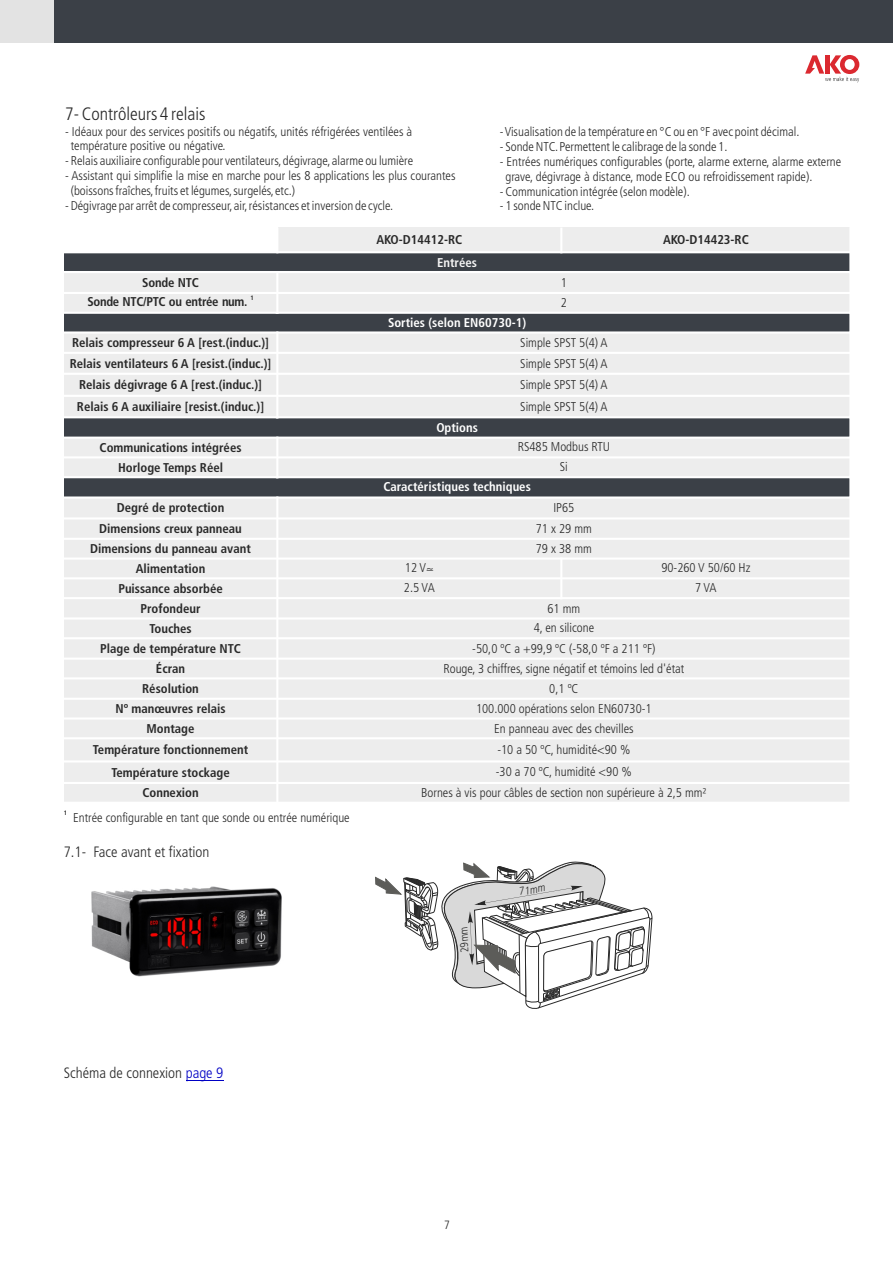
<style>
.page{position:relative;width:893px;height:1263px;background:#fff}
.page>*{position:absolute;margin:0;border:0;box-sizing:border-box;transform-origin:0 0}
.t1{font:300 condensed 18px "Frutiger 47";color:#292929}
.t2{font:300 condensed 15px "Frutiger 47";color:#292929}
.t3{font:300 condensed 12.75px/14.9px "Frutiger 47";color:#292929}
.t4{font:700 condensed 12.75px "Frutiger 67";color:#292929}
.t5{font:700 condensed 12.75px "Frutiger 67";color:#fff}
.t6{font:700 condensed 12.75px "Frutiger 67";letter-spacing:-.025em;color:#292929}
.t7{font:700 condensed 12.75px "Frutiger 67";color:#f5f5f5}
.t8{font:300 condensed 12px "Frutiger 47";color:#292929}
.t9{font:italic 300 condensed 11.1px "Frutiger 47";color:#292929}
.t10{font:300 condensed 11.1px "Frutiger 47";color:#292929}
.t11{font:700 condensed 6.3px "Frutiger 67";color:#292929}
.s1{color:#0000c4}
</style>
<div class="page">
<svg style="left:805px;top:55px;width:54px;height:27px"></svg>
<div style="left:54px;top:0;width:839px;height:43px;background:#3b4047"></div>
<div style="left:0;top:0;width:54px;height:43px;background:#e3e3e3"></div>
<div style="left:64px;top:228px;width:786px;height:575px;background:#ededed"></div>
<div style="left:64px;top:228px;width:213px;height:24px;background:#fff"></div>
<div style="left:64px;top:252px;width:786px;height:20px;background:#3b4047"></div>
<div style="left:64px;top:313px;width:786px;height:19px;background:#3b4047"></div>
<div style="left:64px;top:417px;width:786px;height:21px;background:#3b4047"></div>
<div style="left:64px;top:477px;width:786px;height:20px;background:#3b4047"></div>
<hr style="left:276px;top:496px;width:2px;height:308px;background:#fff">
<hr style="left:276px;top:437px;width:2px;height:41px;background:#fff">
<hr style="left:276px;top:331px;width:2px;height:87px;background:#fff">
<hr style="left:276px;top:271px;width:2px;height:43px;background:#fff">
<hr style="left:276px;top:228px;width:2px;height:25px;background:#fff">
<hr style="left:560px;top:557px;width:2px;height:42px;background:#fff">
<hr style="left:560px;top:228px;width:2px;height:25px;background:#fff">
<hr style="left:849px;top:496px;width:2px;height:308px;background:#fff">
<hr style="left:849px;top:476px;width:2px;height:23px;background:#fff">
<hr style="left:849px;top:437px;width:2px;height:41px;background:#fff">
<hr style="left:849px;top:416px;width:2px;height:23px;background:#fff">
<hr style="left:849px;top:331px;width:2px;height:87px;background:#fff">
<hr style="left:849px;top:312px;width:2px;height:22px;background:#fff">
<hr style="left:849px;top:271px;width:2px;height:43px;background:#fff">
<hr style="left:849px;top:228px;width:2px;height:45px;background:#fff">
<hr style="left:64px;top:802px;width:787px;height:2px;background:#fff">
<hr style="left:64px;top:782px;width:787px;height:2px;background:#fff">
<hr style="left:64px;top:760px;width:787px;height:2px;background:#fff">
<hr style="left:64px;top:737px;width:787px;height:2px;background:#fff">
<hr style="left:64px;top:717px;width:787px;height:3px;background:#fff">
<hr style="left:64px;top:698px;width:787px;height:2px;background:#fff">
<hr style="left:64px;top:677px;width:787px;height:2px;background:#fff">
<hr style="left:64px;top:657px;width:787px;height:3px;background:#fff">
<hr style="left:64px;top:637px;width:787px;height:2px;background:#fff">
<hr style="left:64px;top:617px;width:787px;height:2px;background:#fff">
<hr style="left:64px;top:597px;width:498px;height:2px;background:#fff">
<hr style="left:560px;top:597px;width:291px;height:2px;background:#fff">
<hr style="left:64px;top:577px;width:787px;height:2px;background:#fff">
<hr style="left:64px;top:557px;width:787px;height:3px;background:#fff">
<hr style="left:64px;top:538px;width:787px;height:2px;background:#fff">
<hr style="left:64px;top:517px;width:787px;height:2px;background:#fff">
<hr style="left:64px;top:496px;width:787px;height:3px;background:#fff">
<hr style="left:64px;top:476px;width:214px;height:2px;background:#fff">
<hr style="left:276px;top:476px;width:575px;height:2px;background:#fff">
<hr style="left:64px;top:456px;width:787px;height:2px;background:#fff">
<hr style="left:64px;top:437px;width:787px;height:2px;background:#fff">
<hr style="left:64px;top:416px;width:214px;height:2px;background:#fff">
<hr style="left:276px;top:416px;width:575px;height:2px;background:#fff">
<hr style="left:64px;top:395px;width:787px;height:2px;background:#fff">
<hr style="left:64px;top:373px;width:787px;height:2px;background:#fff">
<hr style="left:64px;top:352px;width:787px;height:2px;background:#fff">
<hr style="left:64px;top:331px;width:787px;height:3px;background:#fff">
<hr style="left:64px;top:312px;width:214px;height:2px;background:#fff">
<hr style="left:276px;top:312px;width:575px;height:2px;background:#fff">
<hr style="left:64px;top:292px;width:787px;height:2px;background:#fff">
<hr style="left:64px;top:271px;width:787px;height:2px;background:#fff">
<hr style="left:64px;top:251px;width:787px;height:2px;background:#fff">
<hr style="left:186px;top:1080px;width:37px;height:1px;background:#0000c4">
<svg style="left:373px;top:227px;width:68px;height:431px"></svg>
<svg style="left:375px;top:861px;width:278px;height:148px"></svg>
<img style="left:91px;top:886px;width:191px;height:91px">
<h1 class="t1" style="left:65px;top:106px;width:142px">7- Contrôleurs 4 relais</h1>
<p class="t3" style="left:71px;top:125px;width:343px;text-indent:-6px">- Idéaux pour des services positifs ou négatifs, unités réfrigérées ventilées à température positive ou négative.</p>
<p class="t3" style="left:65px;top:154px;width:350px">- Relais auxiliaire configurable pour ventilateurs,dégivrage,alarme ou lumière</p>
<p class="t3" style="left:71px;top:169px;width:386px;text-indent:-6px">- Assistant qui simplifie la mise en marche pour les 8 applications les plus courantes (boissons fraîches,fruits et légumes,surgelés,etc.)</p>
<p class="t3" style="left:65px;top:199px;width:329px">- Dégivrage par arrêt de compresseur,air,résistances et inversion de cycle.</p>
<p class="t3" style="left:500px;top:125px;width:301px">-Visualisation de la température en °C ou en °F avec point décimal.</p>
<p class="t3" style="left:500px;top:140px;width:229px">- Sonde NTC.Permettent le calibrage de la sonde 1.</p>
<p class="t3" style="left:505px;top:155px;width:337px;text-indent:-6px">- Entrées numériques configurables (porte, alarme externe, alarme externe grave, dégivrage à distance, mode ECO ou refroidissement rapide).</p>
<p class="t3" style="left:500px;top:185px;width:191px">- Communication intégrée (selon modèle).</p>
<p class="t3" style="left:500px;top:200px;width:96px">- 1 sonde NTC inclue.</p>
<p class="t4" style="left:376px;top:235px;width:87px">AKO-D14412-RC</p>
<p class="t4" style="left:663px;top:235px;width:87px">AKO-D14423-RC</p>
<p class="t7" style="left:437px;top:257px;width:41px">Entrées</p>
<p class="t4" style="left:142px;top:277px;width:58px">Sonde NTC</p>
<p class="t3" style="left:561px;top:276px;width:8px">1</p>
<p class="t11" style="left:250px;top:295px;width:5px">1</p>
<p class="t6" style="left:87px;top:297px;width:162px">Sonde NTC/PTC ou entrée num.</p>
<p class="t3" style="left:561px;top:296px;width:8px">2</p>
<p class="t5" style="left:388px;top:317px;width:140px">Sorties (selon EN60730-1)</p>
<p class="t4" style="left:72px;top:337px;width:199px">Relais compresseur 6 A [rest.(induc.)]</p>
<p class="t3" style="left:520px;top:336px;width:89px">Simple SPST 5(4) A</p>
<p class="t4" style="left:70px;top:358px;width:203px">Relais ventilateurs 6 A [resist.(induc.)]</p>
<p class="t3" style="left:520px;top:357px;width:89px">Simple SPST 5(4) A</p>
<p class="t4" style="left:79px;top:380px;width:184px">Relais dégivrage 6 A [rest.(induc.)]</p>
<p class="t3" style="left:520px;top:378px;width:89px">Simple SPST 5(4) A</p>
<p class="t4" style="left:77px;top:401px;width:189px">Relais 6 A auxiliaire [resist.(induc.)]</p>
<p class="t3" style="left:520px;top:400px;width:89px">Simple SPST 5(4) A</p>
<p class="t5" style="left:436px;top:422px;width:43px">Options</p>
<p class="t4" style="left:100px;top:442px;width:143px">Communications intégrées</p>
<p class="t3" style="left:518px;top:441px;width:94px">RS485 Modbus RTU</p>
<p class="t4" style="left:118px;top:462px;width:106px">Horloge Temps Réel</p>
<p class="t3" style="left:560px;top:460px;width:10px">Si</p>
<p class="t5" style="left:383px;top:482px;width:149px">Caractéristiques techniques</p>
<p class="t4" style="left:117px;top:503px;width:109px">Degré de protection</p>
<p class="t3" style="left:553px;top:501px;width:22px">IP65</p>
<p class="t4" style="left:99px;top:523px;width:144px">Dimensions creux panneau</p>
<p class="t3" style="left:536px;top:522px;width:58px">71 x 29 mm</p>
<p class="t4" style="left:90px;top:543px;width:162px">Dimensions du panneau avant</p>
<p class="t3" style="left:536px;top:542px;width:58px">79 x 38 mm</p>
<p class="t4" style="left:136px;top:563px;width:71px">Alimentation</p>
<p class="t3" style="left:405px;top:561px;width:30px">12 V~</p>
<p class="t3" style="left:661px;top:561px;width:91px">90-260 V 50/60 Hz</p>
<p class="t4" style="left:118px;top:583px;width:106px">Puissance absorbée</p>
<p class="t3" style="left:404px;top:581px;width:32px">2.5 VA</p>
<p class="t3" style="left:695px;top:581px;width:23px">7 VA</p>
<p class="t4" style="left:141px;top:603px;width:61px">Profondeur</p>
<p class="t3" style="left:547px;top:602px;width:34px">61 mm</p>
<p class="t4" style="left:150px;top:623px;width:44px">Touches</p>
<p class="t3" style="left:534px;top:621px;width:62px">4, en silicone</p>
<p class="t4" style="left:100px;top:643px;width:142px">Plage de température NTC</p>
<p class="t3" style="left:472px;top:642px;width:185px">-50,0 ºC a +99,9 ºC (-58,0 ºF a 211 ºF)</p>
<p class="t4" style="left:156px;top:663px;width:31px">Écran</p>
<p class="t3" style="left:443px;top:662px;width:243px">Rouge, 3 chiffres, signe négatif et témoins led d'état</p>
<p class="t4" style="left:142px;top:683px;width:58px">Résolution</p>
<p class="t3" style="left:549px;top:682px;width:31px">0,1 ºC</p>
<p class="t4" style="left:115px;top:703px;width:112px">Nº manœuvres relais</p>
<p class="t3" style="left:476px;top:702px;width:177px">100.000 opérations selon EN60730-1</p>
<p class="t4" style="left:147px;top:723px;width:49px">Montage</p>
<p class="t3" style="left:494px;top:722px;width:141px">En panneau avec des chevilles</p>
<p class="t4" style="left:93px;top:745px;width:157px">Température fonctionnement</p>
<p class="t3" style="left:497px;top:743px;width:135px">-10 a 50 ºC, humidité&lt;90 %</p>
<p class="t4" style="left:111px;top:767px;width:120px">Température stockage</p>
<p class="t3" style="left:496px;top:766px;width:138px">-30 a 70 ºC, humidité &lt;90 %</p>
<p class="t4" style="left:142px;top:788px;width:58px">Connexion</p>
<p class="t3" style="left:421px;top:786px;width:287px">Bornes à vis pour câbles de section non supérieure à 2,5 mm²</p>
<p class="t3" style="left:427px;top:559px;width:8px">_</p>
<p class="t11" style="left:64px;top:811px;width:5px">1</p>
<p class="t3" style="left:73px;top:811px;width:278px">Entrée configurable en tant que sonde ou entrée numérique</p>
<p class="t2" style="left:64px;top:846px;width:147px">7.1- Face avant et fixation</p>
<p class="t2" style="left:64px;top:1067px;width:161px">Schéma de connexion <span class="s1">page 9</span></p>
<p class="t10" style="left:460px;top:952px;width:28px;rotate:-93deg">29mm</p>
<p class="t9" style="left:518px;top:887px;width:28px;rotate:-9deg">71mm</p>
<p class="t8" style="left:444px;top:1220px;width:7px">7</p>
</div>
